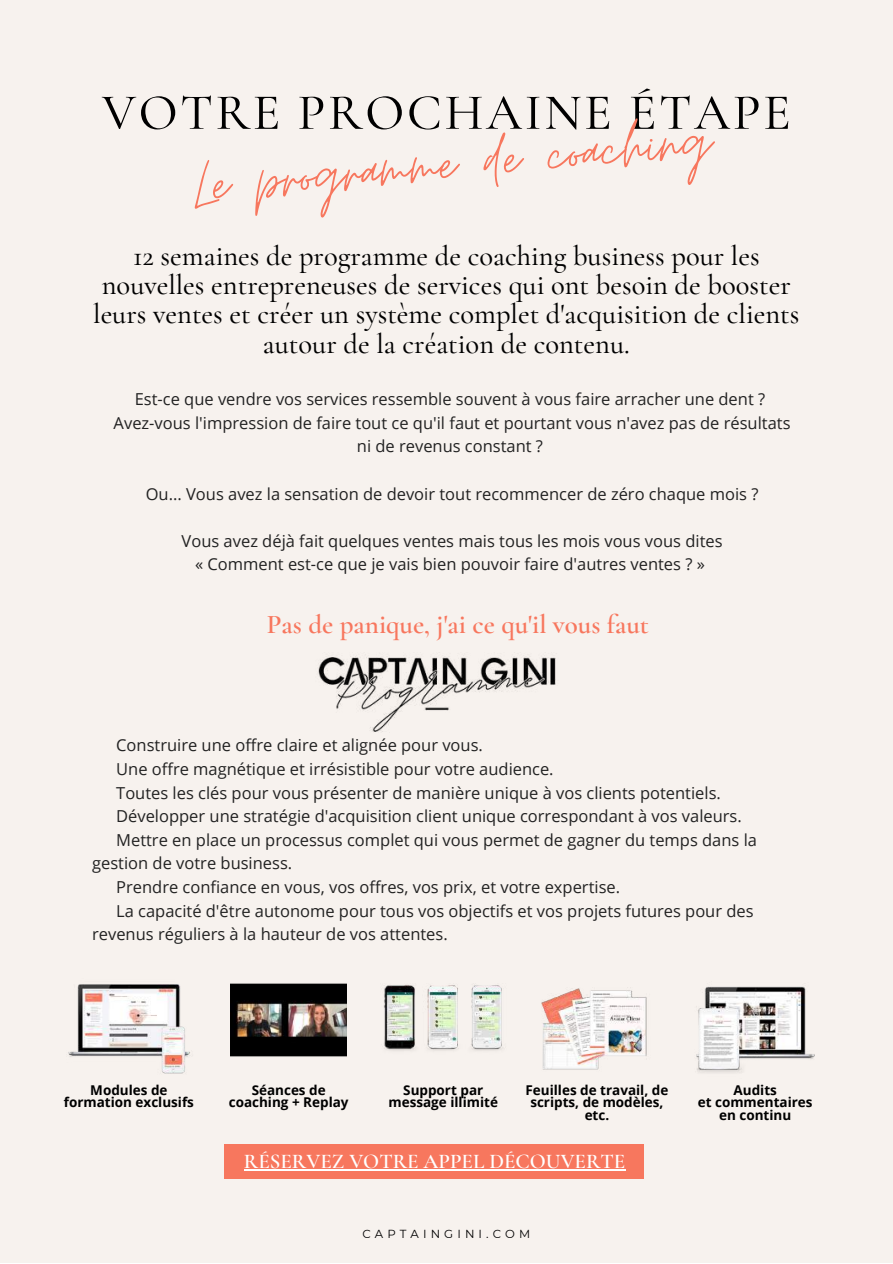
<style>
.page{position:relative;width:893px;height:1264px;background:#fff}
.page>*{position:absolute;margin:0;border:0;box-sizing:border-box;transform-origin:0 0}
.t1{font:72px "Moon Time";color:#f7775e}
.t2{font:500 51.15px "Cormorant Garamond";letter-spacing:.05em;color:#000}
.t3{font:500 28.5px/29.2px "Cormorant Garamond";color:#000;text-align:center}
.t4{font:600 27px "Cormorant Garamond";color:#f7775e}
.t5{font:600 21px "Cormorant Garamond";color:#fff}
.t6{font:16.5px/23.5px "Open Sans";color:#222;text-align:center}
.t7{font:700 13.5px/12.3px "Open Sans";color:#000;text-align:center}
.t8{font:11.7px "Montserrat";letter-spacing:.35em;color:#000}
</style>
<div class="page">
<div style="left:0;top:0;width:892px;height:1262px;background:#f7f2ee"></div>
<div style="left:224px;top:1144px;width:419px;height:34px;background:#f7775e"></div>
<img style="left:318px;top:656px;width:238px;height:76px">
<img style="left:231px;top:983px;width:115px;height:74px">
<img style="left:68px;top:984px;width:122px;height:90px">
<img style="left:384px;top:985px;width:119px;height:66px">
<img style="left:542px;top:988px;width:105px;height:82px">
<img style="left:696px;top:986px;width:119px;height:87px">
<hr style="left:244px;top:1169px;width:381px;height:1px;background:#fff">
<h2 class="t2" style="left:102px;top:82px;width:690px">VOTRE PROCHAINE ÉTAPE</h2>
<h1 class="t1" style="left:189px;top:142px;width:522px;rotate:-5deg">Le programme de coaching</h1>
<h3 class="t3" style="left:93px;top:241px;width:707px">12 semaines de programme de coaching business pour les nouvelles entrepreneuses de services qui ont besoin de booster leurs ventes et créer un système complet d'acquisition de clients autour de la création de contenu.</h3>
<p class="t6" style="left:114px;top:387px;width:678px">Est-ce que vendre vos services ressemble souvent à vous faire arracher une dent ?<br>Avez-vous l'impression de faire tout ce qu'il faut et pourtant vous n'avez pas de résultats ni de revenus constant ?</p>
<p class="t6" style="left:146px;top:481px;width:614px">Ou... Vous avez la sensation de devoir tout recommencer de zéro chaque mois ?</p>
<p class="t6" style="left:182px;top:528px;width:542px">Vous avez déjà fait quelques ventes mais tous les mois vous vous dites « Comment est-ce que je vais bien pouvoir faire d'autres ventes ? »</p>
<h3 class="t4" style="left:267px;top:608px;width:383px">Pas de panique, j'ai ce qu'il vous faut</h3>
<p class="t6" style="left:116px;top:733px;width:368px">Construire une offre claire et alignée pour vous.</p>
<p class="t6" style="left:116px;top:756px;width:439px">Une offre magnétique et irrésistible pour votre audience.</p>
<p class="t6" style="left:116px;top:780px;width:606px">Toutes les clés pour vous présenter de manière unique à vos clients potentiels.</p>
<p class="t6" style="left:116px;top:804px;width:627px">Développer une stratégie d'acquisition client unique correspondant à vos valeurs.</p>
<p class="t6" style="left:116px;top:827px;width:642px">Mettre en place un processus complet qui vous permet de gagner du temps dans la</p>
<p class="t6" style="left:92px;top:851px;width:202px">gestion de votre business.</p>
<p class="t6" style="left:116px;top:874px;width:505px">Prendre confiance en vous, vos offres, vos prix, et votre expertise.</p>
<p class="t6" style="left:116px;top:898px;width:639px">La capacité d'être autonome pour tous vos objectifs et vos projets futures pour des</p>
<p class="t6" style="left:92px;top:922px;width:357px">revenus réguliers à la hauteur de vos attentes.</p>
<p class="t7" style="left:229px;top:1083px;width:121px">Séances de coaching + Replay</p>
<p class="t7" style="left:64px;top:1083px;width:132px">Modules de formation exclusifs</p>
<p class="t7" style="left:697px;top:1083px;width:116px">Audits<br>et commentaires en continu</p>
<p class="t7" style="left:525px;top:1083px;width:144px">Feuilles de travail, de scripts, de modèles, etc.</p>
<p class="t7" style="left:388px;top:1083px;width:111px">Support par message illimité</p>
<p class="t5" style="left:244px;top:1148px;width:383px">RÉSERVEZ VOTRE APPEL DÉCOUVERTE</p>
<p class="t8" style="left:362px;top:1226px;width:169px">CAPTAINGINI.COM</p>
</div>
